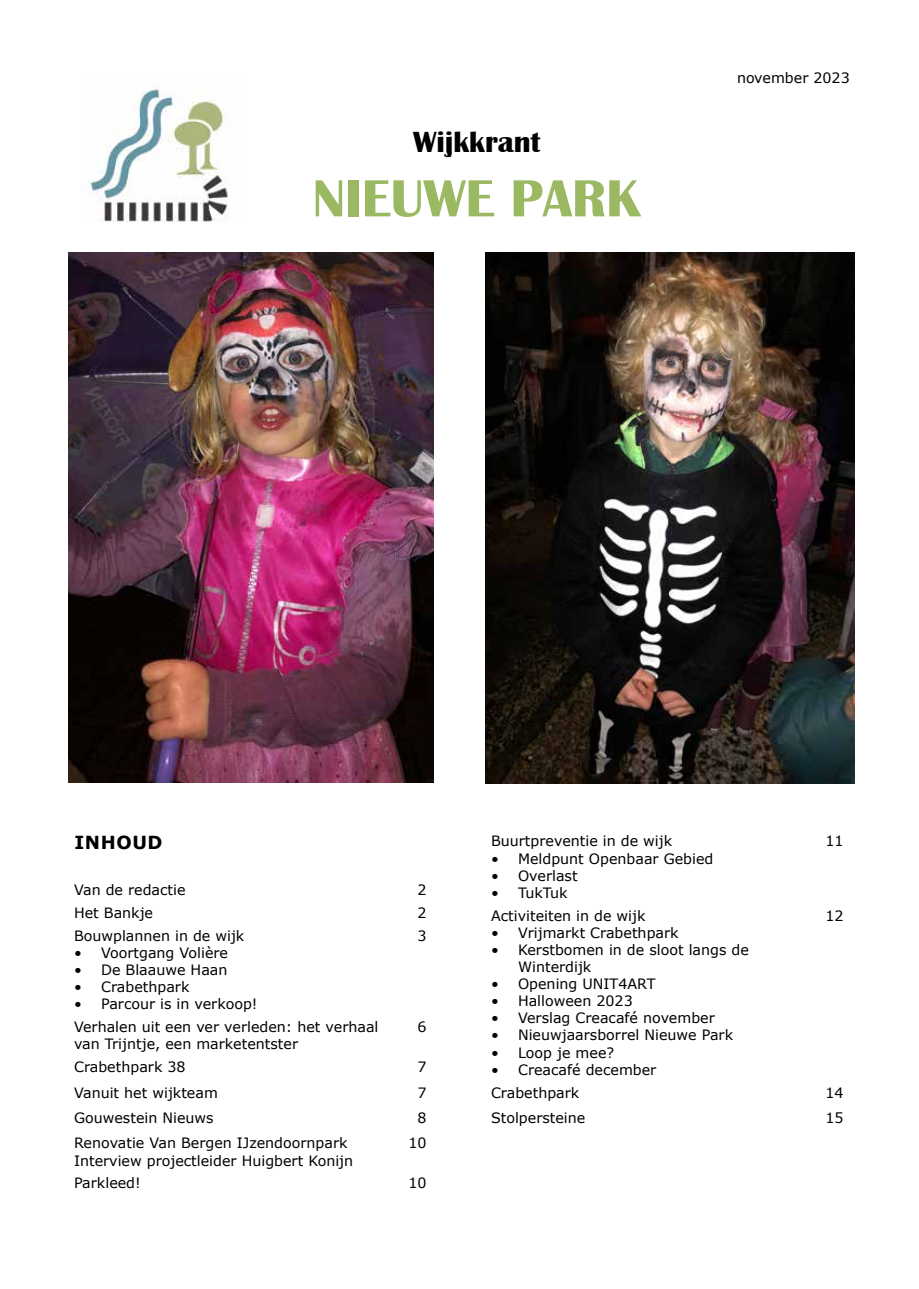
<style>
.page{position:relative;width:919px;height:1289px;background:#fff}
.page>*{position:absolute;margin:0;border:0;box-sizing:border-box;transform-origin:0 0}
.t1{font:700 54px "Britannic";color:#9bb963}
.t2{font:700 30px "Britannic";color:#000}
.t3{font:700 18px "Verdana";letter-spacing:.035em;color:#000}
.t4{font:14.25px/17.1px "Verdana";color:#000}
</style>
<div class="page">
<img style="left:89px;top:89px;width:142px;height:133px">
<img style="left:68px;top:252px;width:366px;height:530px">
<img style="left:485px;top:252px;width:368px;height:531px">
<h2 class="t2" style="left:413px;top:125px;width:129px">WIJKKRANT</h2>
<h1 class="t1" style="left:313px;top:168px;width:329px">NIEUWE PARK</h1>
<p class="t4" style="left:737px;top:69px;width:114px">november 2023</p>
<p class="t3" style="left:74px;top:830px;width:90px">INHOUD</p>
<p class="t4" style="left:74px;top:881px;width:113px">Van de redactie</p>
<p class="t4" style="left:417px;top:881px;width:11px">2</p>
<p class="t4" style="left:74px;top:904px;width:81px">Het Bankje</p>
<p class="t4" style="left:417px;top:904px;width:11px">2</p>
<p class="t4" style="left:74px;top:927px;width:172px">Bouwplannen in de wijk</p>
<p class="t4" style="left:74px;top:944px;width:155px">• Voortgang Volière</p>
<p class="t4" style="left:74px;top:961px;width:155px">• De Blaauwe Haan</p>
<p class="t4" style="left:74px;top:978px;width:117px">• Crabethpark</p>
<p class="t4" style="left:74px;top:995px;width:185px">• Parcour is in verkoop!</p>
<p class="t4" style="left:417px;top:927px;width:11px">3</p>
<p class="t4" style="left:74px;top:1018px;width:306px">Verhalen uit een ver verleden: het verhaal van Trijntje, een marketentster</p>
<p class="t4" style="left:417px;top:1018px;width:11px">6</p>
<p class="t4" style="left:74px;top:1058px;width:113px">Crabethpark 38</p>
<p class="t4" style="left:417px;top:1058px;width:11px">7</p>
<p class="t4" style="left:74px;top:1083px;width:145px">Vanuit het wijkteam</p>
<p class="t4" style="left:417px;top:1083px;width:11px">7</p>
<p class="t4" style="left:74px;top:1109px;width:141px">Gouwestein Nieuws</p>
<p class="t4" style="left:417px;top:1109px;width:11px">8</p>
<p class="t4" style="left:74px;top:1134px;width:280px">Renovatie Van Bergen IJzendoornpark<br>Interview projectleider Huigbert Konijn</p>
<p class="t4" style="left:408px;top:1134px;width:20px">10</p>
<p class="t4" style="left:74px;top:1174px;width:68px">Parkleed!</p>
<p class="t4" style="left:408px;top:1174px;width:20px">10</p>
<p class="t4" style="left:491px;top:832px;width:183px">Buurtpreventie in de wijk</p>
<p class="t4" style="left:491px;top:849px;width:224px">• Meldpunt Openbaar Gebied</p>
<p class="t4" style="left:491px;top:866px;width:88px">• Overlast</p>
<p class="t4" style="left:491px;top:883px;width:78px">• TukTuk</p>
<p class="t4" style="left:491px;top:906px;width:156px">Activiteiten in de wijk</p>
<p class="t4" style="left:491px;top:923px;width:189px">• Vrijmarkt Crabethpark</p>
<p class="t4" style="left:518px;top:941px;width:232px;text-indent:-27px">• Kerstbomen in de sloot langs de<br>Winterdijk</p>
<p class="t4" style="left:491px;top:975px;width:166px">• Opening UNIT4ART</p>
<p class="t4" style="left:491px;top:992px;width:143px">• Halloween 2023</p>
<p class="t4" style="left:491px;top:1009px;width:225px">• Verslag Creacafé november</p>
<p class="t4" style="left:491px;top:1026px;width:243px">• Nieuwjaarsborrel Nieuwe Park</p>
<p class="t4" style="left:491px;top:1043px;width:125px">• Loop je mee?</p>
<p class="t4" style="left:491px;top:1060px;width:167px">• Creacafé december</p>
<p class="t4" style="left:825px;top:832px;width:20px">11</p>
<p class="t4" style="left:825px;top:906px;width:20px">12</p>
<p class="t4" style="left:491px;top:1083px;width:90px">Crabethpark</p>
<p class="t4" style="left:825px;top:1083px;width:20px">14</p>
<p class="t4" style="left:491px;top:1109px;width:96px">Stolpersteine</p>
<p class="t4" style="left:825px;top:1109px;width:20px">15</p>
</div>
